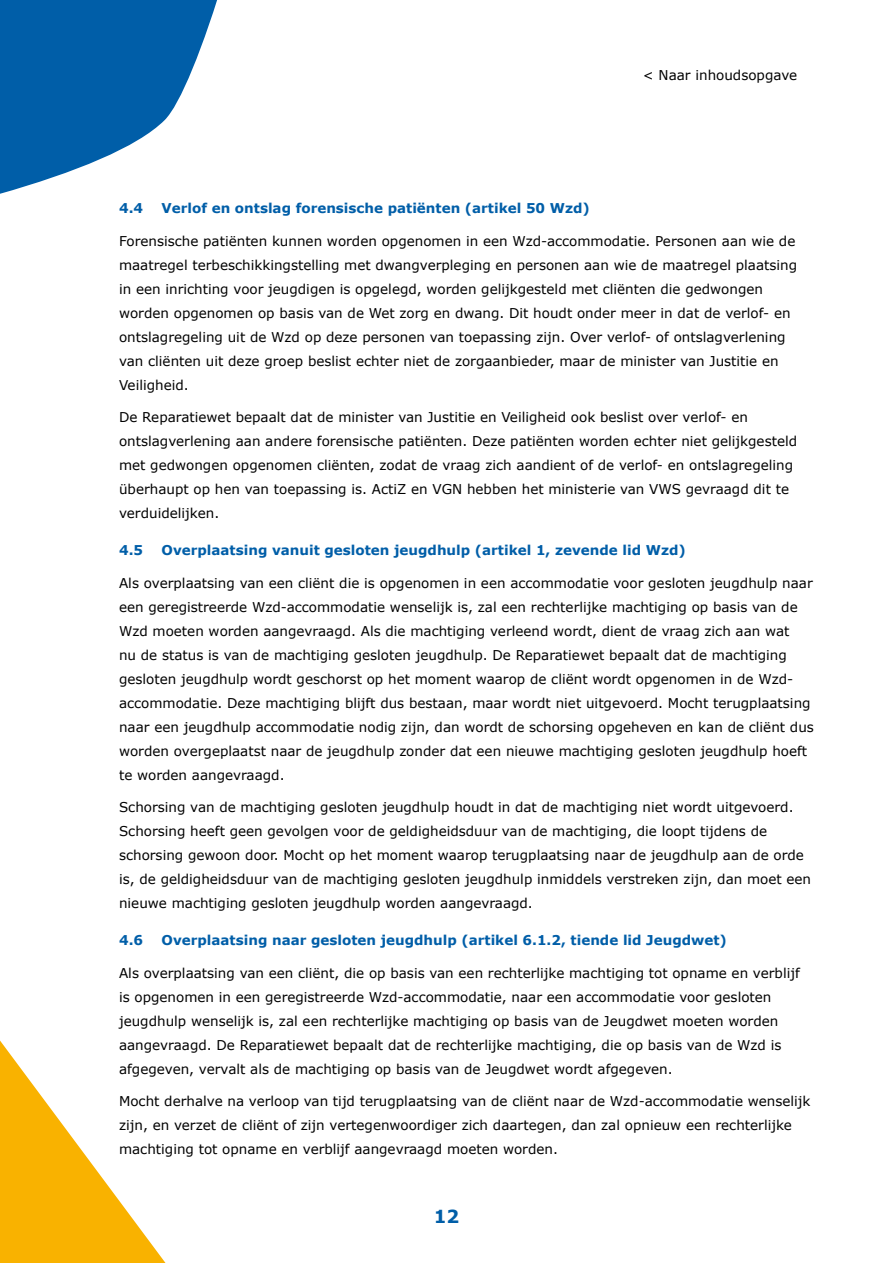
<style>
.page{position:relative;width:893px;height:1263px;background:#fff}
.page>*{position:absolute;margin:0;border:0;box-sizing:border-box;transform-origin:0 0}
.t1{font:700 18px "Verdana";color:#005ea8}
.t2{font:13.5px/24px "Verdana";color:#000}
.t3{font:700 13.5px "Verdana";color:#005ea8}
</style>
<div class="page">
<svg style="left:0;top:0;width:217px;height:194px;fill:#005ea8"></svg>
<svg style="left:0;top:1040px;width:166px;height:223px"></svg>
<p class="t2" style="left:643px;top:64px;width:156px">&lt; Naar inhoudsopgave</p>
<p class="t3" style="left:119px;top:200px;width:26px">4.4</p>
<p class="t3" style="left:162px;top:200px;width:430px">Verlof en ontslag forensische patiënten (artikel 50 Wzd)</p>
<p class="t2" style="left:119px;top:229px;width:680px">Forensische patiënten kunnen worden opgenomen in een Wzd-accommodatie. Personen aan wie de maatregel terbeschikkingstelling met dwangverpleging en personen aan wie de maatregel plaatsing in een inrichting voor jeugdigen is opgelegd, worden gelijkgesteld met cliënten die gedwongen worden opgenomen op basis van de Wet zorg en dwang. Dit houdt onder meer in dat de verlof- en ontslagregeling uit de Wzd op deze personen van toepassing zijn. Over verlof- of ontslagverlening van cliënten uit deze groep beslist echter niet de zorgaanbieder, maar de minister van Justitie en Veiligheid.</p>
<p class="t2" style="left:119px;top:406px;width:680px">De Reparatiewet bepaalt dat de minister van Justitie en Veiligheid ook beslist over verlof- en ontslagverlening aan andere forensische patiënten. Deze patiënten worden echter niet gelijkgesteld met gedwongen opgenomen cliënten, zodat de vraag zich aandient of de verlof- en ontslagregeling überhaupt op hen van toepassing is. ActiZ en VGN hebben het ministerie van VWS gevraagd dit te verduidelijken.</p>
<p class="t3" style="left:119px;top:541px;width:26px">4.5</p>
<p class="t3" style="left:162px;top:541px;width:526px">Overplaatsing vanuit gesloten jeugdhulp (artikel 1, zevende lid Wzd)</p>
<p class="t2" style="left:119px;top:571px;width:696px">Als overplaatsing van een cliënt die is opgenomen in een accommodatie voor gesloten jeugdhulp naar een geregistreerde Wzd-accommodatie wenselijk is, zal een rechterlijke machtiging op basis van de Wzd moeten worden aangevraagd. Als die machtiging verleend wordt, dient de vraag zich aan wat<br>nu de status is van de machtiging gesloten jeugdhulp. De Reparatiewet bepaalt dat de machtiging gesloten jeugdhulp wordt geschorst op het moment waarop de cliënt wordt opgenomen in de Wzd&shy;accommodatie. Deze machtiging blijft dus bestaan, maar wordt niet uitgevoerd. Mocht terugplaatsing naar een jeugdhulp accommodatie nodig zijn, dan wordt de schorsing opgeheven en kan de cliënt dus worden overgeplaatst naar de jeugdhulp zonder dat een nieuwe machtiging gesloten jeugdhulp hoeft te worden aangevraagd.</p>
<p class="t2" style="left:119px;top:796px;width:694px">Schorsing van de machtiging gesloten jeugdhulp houdt in dat de machtiging niet wordt uitgevoerd.<br>Schorsing heeft geen gevolgen voor de geldigheidsduur van de machtiging, die loopt tijdens de schorsing gewoon door. Mocht op het moment waarop terugplaatsing naar de jeugdhulp aan de orde is, de geldigheidsduur van de machtiging gesloten jeugdhulp inmiddels verstreken zijn, dan moet een nieuwe machtiging gesloten jeugdhulp worden aangevraagd.</p>
<p class="t3" style="left:119px;top:931px;width:26px">4.6</p>
<p class="t3" style="left:162px;top:931px;width:567px">Overplaatsing naar gesloten jeugdhulp (artikel 6.1.2, tiende lid Jeugdwet)</p>
<p class="t2" style="left:119px;top:961px;width:682px">Als overplaatsing van een cliënt, die op basis van een rechterlijke machtiging tot opname en verblijf is opgenomen in een geregistreerde Wzd-accommodatie, naar een accommodatie voor gesloten jeugdhulp wenselijk is, zal een rechterlijke machtiging op basis van de Jeugdwet moeten worden aangevraagd. De Reparatiewet bepaalt dat de rechterlijke machtiging, die op basis van de Wzd is afgegeven, vervalt als de machtiging op basis van de Jeugdwet wordt afgegeven.</p>
<p class="t2" style="left:119px;top:1089px;width:693px">Mocht derhalve na verloop van tijd terugplaatsing van de cliënt naar de Wzd-accommodatie wenselijk zijn, en verzet de cliënt of zijn vertegenwoordiger zich daartegen, dan zal opnieuw een rechterlijke machtiging tot opname en verblijf aangevraagd moeten worden.</p>
<h1 class="t1" style="left:434px;top:1204px;width:27px">12</h1>
</div>
